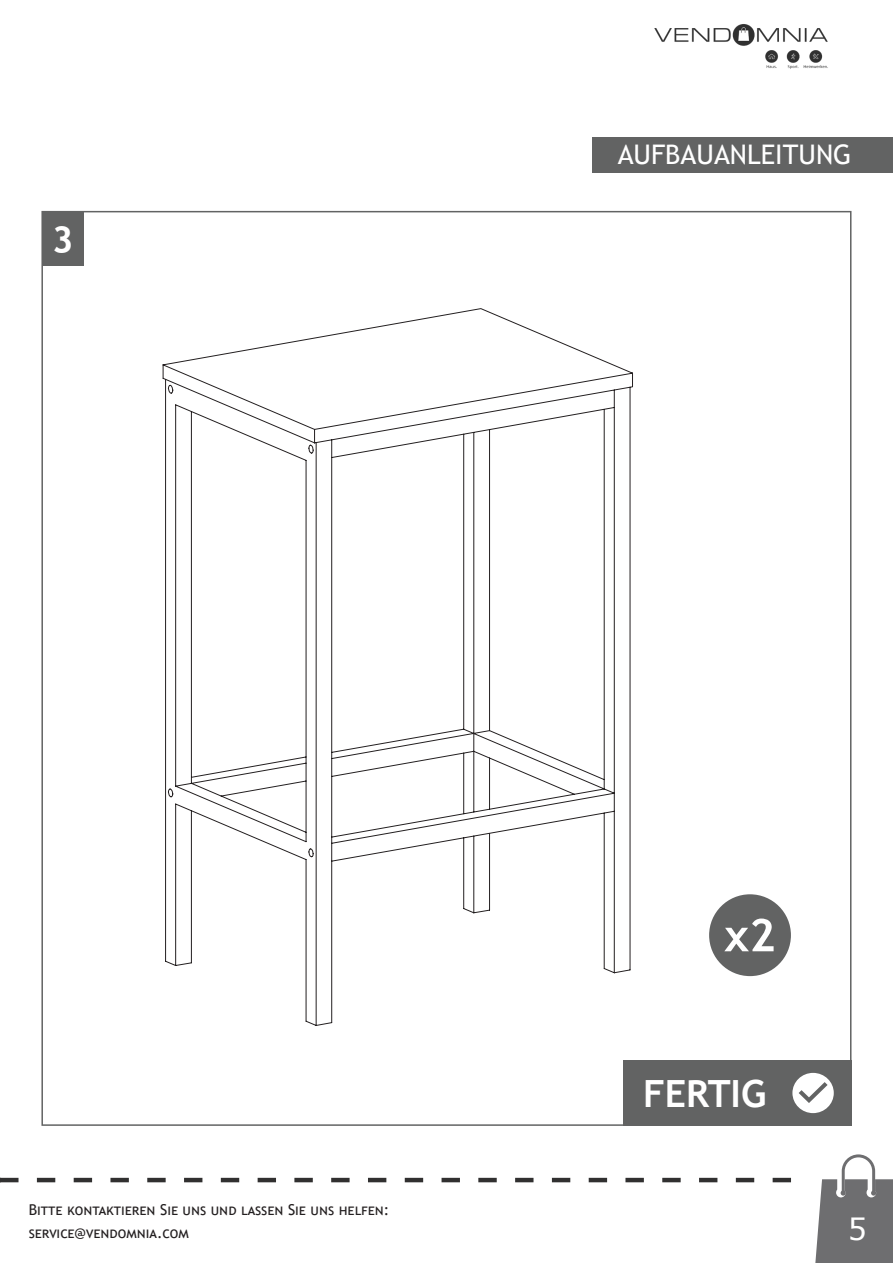
<style>
.page{position:relative;width:893px;height:1263px;background:#fff}
.page>*{position:absolute;margin:0;border:0;box-sizing:border-box;transform-origin:0 0}
.table_title{font:700 37.5px "Trebuchet MS";color:#fff}
.t1{font:30px "Verdana";color:#fff}
.table_title-2{font:27px "Trebuchet MS";color:#fff}
.t2{font:15px/22.5px "Trebuchet MS";color:#231f20}
</style>
<div class="page">
<svg style="left:815px;top:1154px;width:78px;height:109px"></svg>
<svg style="left:0;top:1178px;width:791px;height:4px"></svg>
<img style="left:654px;top:24px;width:174px;height:45px">
<div style="left:592px;top:137px;width:301px;height:36px;background:#626363"></div>
<div style="left:42px;top:212px;width:41px;height:54px;background:#626363"></div>
<div style="left:622px;top:1060px;width:229px;height:66px;background:#626363"></div>
<svg style="left:792px;top:1073px;width:42px;height:40px"></svg>
<svg style="left:162px;top:308px;width:471px;height:718px"></svg>
<div style="left:709px;top:894px;width:82px;height:82px;background:#626363;border-radius:50%"></div>
<svg style="left:724px;top:918px;width:50px;height:33px"></svg>
<div style="left:832px;top:1206px;width:51px;height:45px;background:#6e6e70"></div>
<p class="table_title" style="left:52px;top:216px;width:23px">3</p>
<p class="table_title-2" style="left:618px;top:138px;width:235px">AUFBAUANLEITUNG</p>
<p class="t2" style="left:29px;top:1198px;width:362px">Bitte kontaktieren Sie uns und lassen Sie uns helfen: service@vendomnia.com</p>
<p class="table_title" style="left:643px;top:1070px;width:125px">FERTIG</p>
<h2 class="t1" style="left:848px;top:1209px;width:21px">5</h2>
</div>
